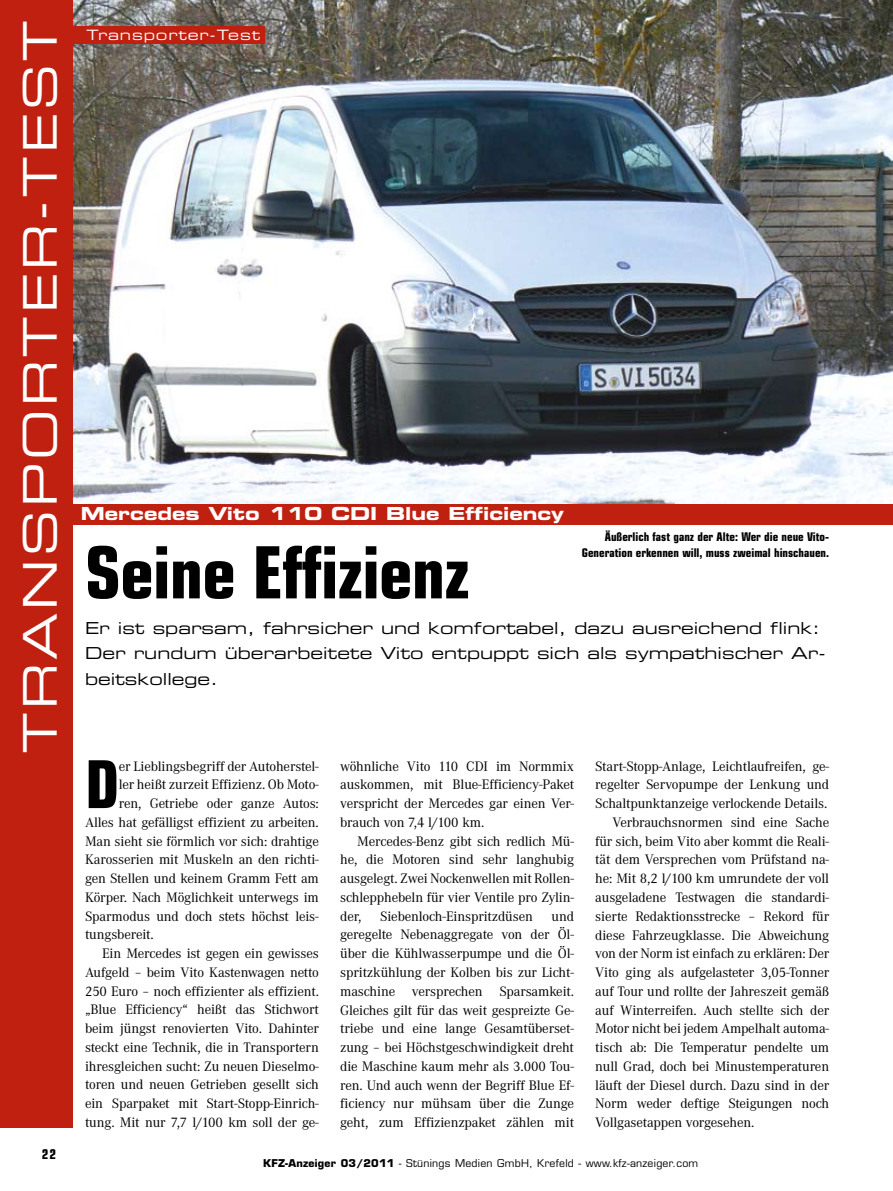
<style>
.page{position:relative;width:893px;height:1191px;background:#fff}
.page>*{position:absolute;margin:0;border:0;box-sizing:border-box;transform-origin:0 0}
.t1{font:700 condensed 72px "Eurostile";letter-spacing:-.01em;color:#000}
.t2{font:700 condensed 66px "Eurostile";color:#000}
.t3{font:46.5px "Eurostile Extended Two";letter-spacing:.07em;color:#fff}
.t4{font:18px "Eurostile Bold Extended Two";color:#fff}
.t5{font:16.5px/25.5px "Eurostile Extended Two";color:#000}
.t6{font:14.25px/18.8px "Corporate A";letter-spacing:-.01em;color:#000;text-align:justify}
.t7{font:14.25px "Eurostile Extended Two";letter-spacing:.06em;color:#fff}
.t8{font:700 condensed 13.5px "Eurostile";color:#000}
.t9{font:700 condensed 12px/15.8px "Eurostile";color:#000;text-align:right}
.t10{font:10.5px "Eurostile";letter-spacing:.025em;color:#000}
.s1{font-weight:700}
</style>
<div class="page">
<img style="left:72px;top:0;width:821px;height:504px">
<div style="left:20px;top:26px;width:244px;height:17px;background:#c02010"></div>
<div style="left:0;top:0;width:72px;height:1127px;background:#c02010"></div>
<div style="left:0;top:504px;width:893px;height:20px;background:#c02010"></div>
<h3 class="t3" style="left:8px;top:752px;width:733px;rotate:-90deg">Transporter-TEST</h3>
<p class="t7" style="left:41px;top:25px;width:175px">Transporter-Test</p>
<p class="t7" style="left:87px;top:25px;width:175px">Transporter-Test</p>
<p class="t4" style="left:81px;top:501px;width:485px">Mercedes Vito 110 CDI Blue Efficiency</p>
<p class="t9" style="left:582px;top:528px;width:249px">Äußerlich fast ganz der Alte: Wer die neue Vito-<br>Generation erkennen will, muss zweimal hinschauen.</p>
<h1 class="t1" style="left:85px;top:529px;width:386px">Seine Effizienz</h1>
<p class="t5" style="left:85px;top:615px;width:742px">Er ist sparsam, fahrsicher und komfortabel, dazu ausreichend flink:<br>Der rundum überarbeitete Vito entpuppt sich als sympathischer Ar&shy;beitskollege.</p>
<p class="t8" style="left:42px;top:1145px;width:16px">22</p>
<h2 class="t2" style="left:85px;top:744px;width:36px">D</h2>
<p class="t6" style="left:119px;top:757px;width:202px">er Lieblingsbegriff der Autoherstel-</p>
<p class="t6" style="left:119px;top:775px;width:202px">ler heißt zurzeit Effizienz. Ob Moto-</p>
<p class="t6" style="left:119px;top:794px;width:202px">ren, Getriebe oder ganze Autos:</p>
<p class="t6" style="left:85px;top:813px;width:235px">Alles hat gefälligst effizient zu arbeiten.</p>
<p class="t6" style="left:85px;top:832px;width:235px">Man sieht sie förmlich vor sich: drahtige</p>
<p class="t6" style="left:85px;top:850px;width:235px">Karosserien mit Muskeln an den richti-</p>
<p class="t6" style="left:85px;top:869px;width:235px">gen Stellen und keinem Gramm Fett am</p>
<p class="t6" style="left:85px;top:888px;width:235px">Körper. Nach Möglichkeit unterwegs im</p>
<p class="t6" style="left:85px;top:907px;width:235px">Sparmodus und doch stets höchst leis-</p>
<p class="t6" style="left:85px;top:925px;width:70px">tungsbereit.</p>
<p class="t6" style="left:102px;top:944px;width:218px">Ein Mercedes ist gegen ein gewisses</p>
<p class="t6" style="left:85px;top:963px;width:235px">Aufgeld – beim Vito Kastenwagen netto</p>
<p class="t6" style="left:85px;top:982px;width:235px">250 Euro – noch effizienter als effizient.</p>
<p class="t6" style="left:85px;top:1000px;width:235px">„Blue Efficiency“ heißt das Stichwort</p>
<p class="t6" style="left:85px;top:1019px;width:235px">beim jüngst renovierten Vito. Dahinter</p>
<p class="t6" style="left:85px;top:1038px;width:235px">steckt eine Technik, die in Transportern</p>
<p class="t6" style="left:85px;top:1057px;width:235px">ihresgleichen sucht: Zu neuen Dieselmo-</p>
<p class="t6" style="left:85px;top:1075px;width:235px">toren und neuen Getrieben gesellt sich</p>
<p class="t6" style="left:85px;top:1094px;width:235px">ein Sparpaket mit Start-Stopp-Einrich-</p>
<p class="t6" style="left:85px;top:1113px;width:235px">tung. Mit nur 7,7 l/100 km soll der ge-</p>
<p class="t6" style="left:340px;top:757px;width:235px">wöhnliche Vito 110 CDI im Normmix auskommen, mit Blue-Efficiency-Paket verspricht der Mercedes gar einen Ver&shy;brauch von 7,4 l/100 km.</p>
<p class="t6" style="left:340px;top:832px;width:235px;text-indent:17px">Mercedes-Benz gibt sich redlich Mü&shy;he, die Motoren sind sehr langhubig ausgelegt. Zwei Nockenwellen mit Rollen&shy;schlepphebeln für vier Ventile pro Zylin&shy;der,</p>
<p class="t6" style="left:380px;top:907px;width:154px">Siebenloch-Einspritzdüsen</p>
<p class="t6" style="left:340px;top:907px;width:235px;text-indent:211px">und geregelte Nebenaggregate von der Öl&shy;über die Kühlwasserpumpe und die Öl&shy;spritzkühlung der Kolben bis zur Licht&shy;maschine versprechen Sparsamkeit.<br>Gleiches gilt für das weit gespreizte Ge&shy;triebe und eine lange Gesamtüberset&shy;zung – bei Höchstgeschwindigkeit dreht die Maschine kaum mehr als 3.000 Tou&shy;ren. Und auch wenn der Begriff Blue Ef&shy;ficiency nur mühsam über die Zunge geht, zum Effizienzpaket zählen mit</p>
<p class="t6" style="left:595px;top:757px;width:235px">Start-Stopp-Anlage, Leichtlaufreifen, ge-</p>
<p class="t6" style="left:595px;top:775px;width:235px">regelter Servopumpe der Lenkung und</p>
<p class="t6" style="left:595px;top:794px;width:233px">Schaltpunktanzeige verlockende Details.</p>
<p class="t6" style="left:612px;top:813px;width:218px">Verbrauchsnormen sind eine Sache</p>
<p class="t6" style="left:595px;top:832px;width:235px">für sich, beim Vito aber kommt die Reali-</p>
<p class="t6" style="left:595px;top:850px;width:235px">tät dem Versprechen vom Prüfstand na-</p>
<p class="t6" style="left:595px;top:869px;width:235px">he: Mit 8,2 l/100 km umrundete der voll</p>
<p class="t6" style="left:595px;top:888px;width:235px">ausgeladene Testwagen die standardi-</p>
<p class="t6" style="left:595px;top:907px;width:235px">sierte Redaktionsstrecke – Rekord für</p>
<p class="t6" style="left:595px;top:925px;width:235px">diese Fahrzeugklasse. Die Abweichung</p>
<p class="t6" style="left:595px;top:944px;width:235px">von der Norm ist einfach zu erklären: Der</p>
<p class="t6" style="left:595px;top:963px;width:235px">Vito ging als aufgelasteter 3,05-Tonner</p>
<p class="t6" style="left:595px;top:982px;width:235px">auf Tour und rollte der Jahreszeit gemäß</p>
<p class="t6" style="left:595px;top:1000px;width:235px">auf Winterreifen. Auch stellte sich der</p>
<p class="t6" style="left:595px;top:1019px;width:235px">Motor nicht bei jedem Ampelhalt automa-</p>
<p class="t6" style="left:595px;top:1038px;width:235px">tisch ab: Die Temperatur pendelte um</p>
<p class="t6" style="left:595px;top:1057px;width:235px">null Grad, doch bei Minustemperaturen</p>
<p class="t6" style="left:595px;top:1075px;width:235px">läuft der Diesel durch. Dazu sind in der</p>
<p class="t6" style="left:595px;top:1094px;width:235px">Norm weder deftige Steigungen noch</p>
<p class="t6" style="left:595px;top:1113px;width:161px">Vollgasetappen vorgesehen.</p>
<p class="t10" style="left:263px;top:1157px;width:437px"><span class="s1">KFZ-Anzeiger 03/2011</span> - Stünings Medien GmbH, Krefeld - www.kfz-anzeiger.com</p>
</div>
